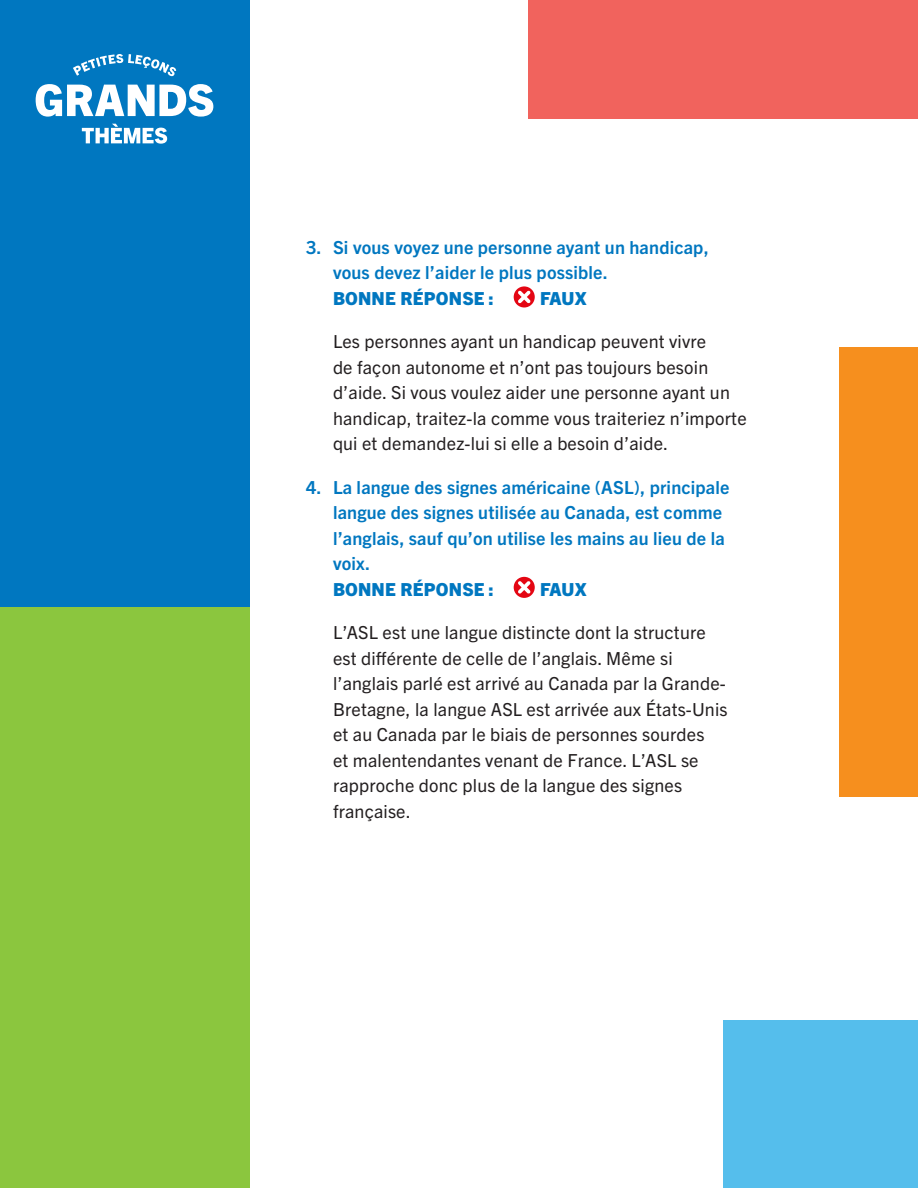
<style>
.page{position:relative;width:918px;height:1188px;background:#fff}
.page>*{position:absolute;margin:0;border:0;box-sizing:border-box;transform-origin:0 0}
.Body_Copy{font:18px/25.5px "Trade Gothic Next LT Pro";letter-spacing:.01em;color:#231f20}
.Body_Copy-2{font:700 18px/25.5px "Trade Gothic Next LT Pro";letter-spacing:.01em;color:#0077c0}
.Body_Copy-3{font:800 18px "Trade Gothic Next LT Pro";color:#0077c0}
.s1{font-weight:800}
</style>
<div class="page">
<div style="left:529px;top:0;width:389px;height:119px;background:#f1635d"></div>
<div style="left:839px;top:347px;width:79px;height:449px;background:#f68f1e"></div>
<div style="left:723px;top:1020px;width:195px;height:168px;background:#55beec"></div>
<div style="left:0;top:0;width:250px;height:611px;background:#0077c0"></div>
<div style="left:0;top:608px;width:250px;height:580px;background:#8bc63e"></div>
<div style="left:514px;top:577px;width:21px;height:21px;background:#e40613;border-radius:50%"></div>
<svg style="left:518px;top:581px;width:13px;height:13px"></svg>
<svg style="left:36px;top:84px;width:177px;height:33px"></svg>
<svg style="left:82px;top:124px;width:85px;height:20px"></svg>
<svg style="left:73px;top:54px;width:103px;height:23px"></svg>
<div style="left:514px;top:286px;width:21px;height:21px;background:#e40613;border-radius:50%"></div>
<svg style="left:518px;top:291px;width:13px;height:12px"></svg>
<p class="Body_Copy-2" style="left:333px;top:233px;width:377px;text-indent:-27px">3. Si vous voyez une personne ayant un handicap, vous devez l’aider le plus possible.<br><span class="s1">BONNE RÉPONSE :</span></p>
<p class="Body_Copy-3" style="left:540px;top:286px;width:48px">FAUX</p>
<p class="Body_Copy" style="left:333px;top:328px;width:415px">Les personnes ayant un handicap peuvent vivre<br>de façon autonome et n’ont pas toujours besoin d’aide. Si vous voulez aider une personne ayant un handicap, traitez-la comme vous traiteriez n’importe qui et demandez-lui si elle a besoin d’aide.</p>
<p class="Body_Copy-2" style="left:333px;top:473px;width:398px;text-indent:-27px">4. La langue des signes américaine (ASL), principale langue des signes utilisée au Canada, est comme l’anglais, sauf qu’on utilise les mains au lieu de la voix.<br><span class="s1">BONNE RÉPONSE :</span></p>
<p class="Body_Copy-3" style="left:540px;top:577px;width:48px">FAUX</p>
<p class="Body_Copy" style="left:333px;top:619px;width:396px">L’ASL est une langue distincte dont la structure est différente de celle de l’anglais. Même si l’anglais parlé est arrivé au Canada par la Grande-Bretagne, la langue ASL est arrivée aux États-Unis et au Canada par le biais de personnes sourdes<br>et malentendantes venant de France. L’ASL se rapproche donc plus de la langue des signes française.</p>
</div>
